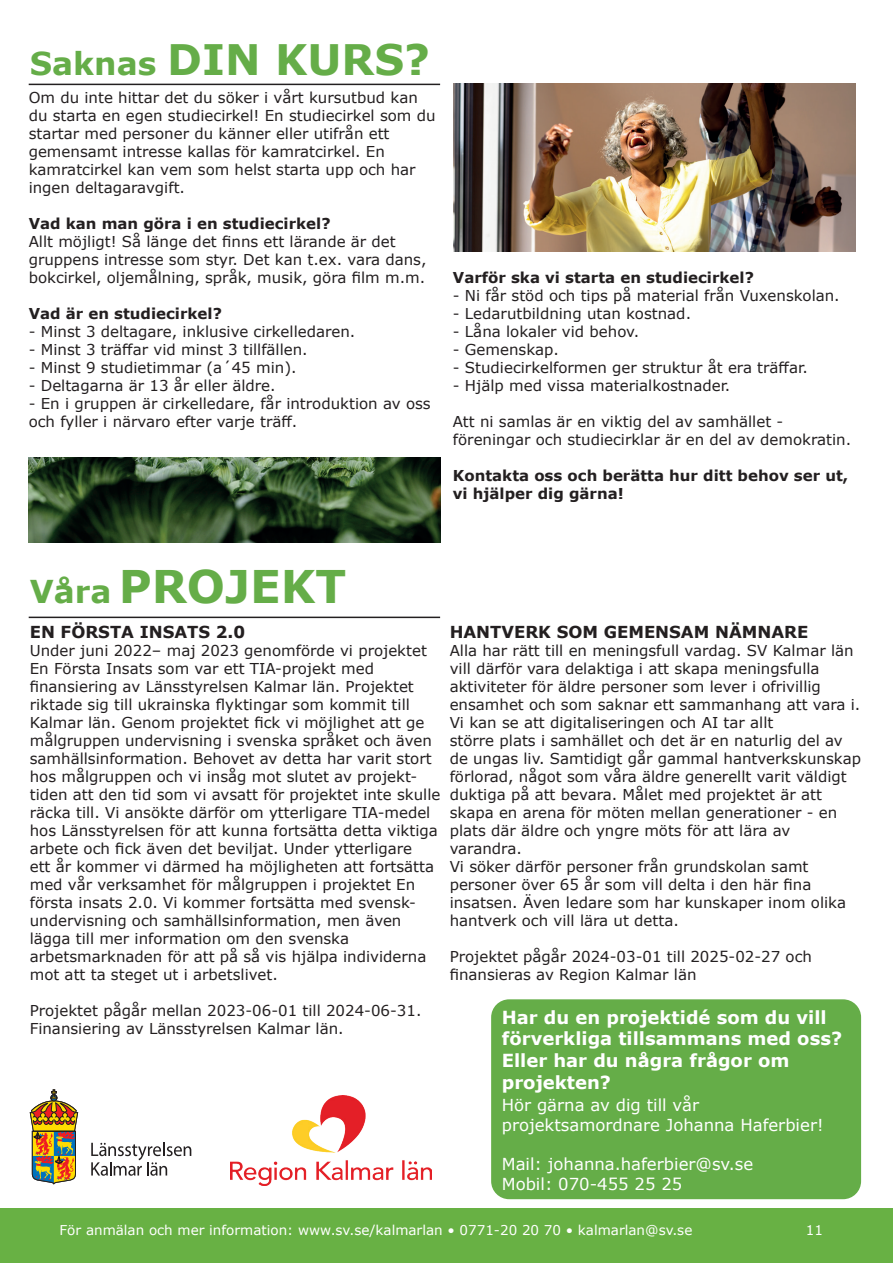
<style>
.page{position:relative;width:893px;height:1263px;background:#fff}
.page>*{position:absolute;margin:0;border:0;box-sizing:border-box;transform-origin:0 0}
.t1{font:700 45px "Verdana";color:#65ad48}
.t2{font:700 42px "Verdana";color:#65ad48}
.t3{font:700 18px/21.6px "Verdana";color:#fff}
.t4{font:16.5px/19.8px "Verdana";color:#fff}
.t5{font:700 16.5px "Verdana";color:#231f20}
.t6{font:15px/18px "Verdana";color:#231f20}
.t7{font:700 15px/18px "Verdana";color:#231f20}
.t8{font:13.5px "Verdana";color:#fff}
.s1{font-size:31.5px}
</style>
<div class="page">
<div style="left:0;top:1209px;width:893px;height:54px;background:#68b144"></div>
<img style="left:230px;top:1095px;width:202px;height:90px">
<svg style="left:91px;top:1142px;width:100px;height:34px"></svg>
<svg style="left:30px;top:1089px;width:49px;height:96px"></svg>
<div style="left:491px;top:999px;width:370px;height:200px;background:#65ad48;border-radius:18px"></div>
<hr style="left:29px;top:84px;width:411px;height:1px;background:#231f20">
<img style="left:453px;top:84px;width:403px;height:168px">
<hr style="left:29px;top:617px;width:411px;height:1px;background:#231f20">
<img style="left:29px;top:458px;width:411px;height:84px">
<h2 class="t2" style="left:30px;top:30px;width:402px"><span class="s1">Saknas</span> DIN KURS?</h2>
<p class="t6" style="left:29px;top:88px;width:408px">Om du inte hittar det du söker i vårt kursutbud kan du starta en egen studiecirkel! En studiecirkel som du startar med personer du känner eller utifrån ett gemensamt intresse kallas för kamratcirkel. En kamratcirkel kan vem som helst starta upp och har ingen deltagaravgift.</p>
<p class="t7" style="left:29px;top:214px;width:303px">Vad kan man göra i en studiecirkel?</p>
<p class="t6" style="left:29px;top:232px;width:399px">Allt möjligt! Så länge det finns ett lärande är det gruppens intresse som styr. Det kan t.ex. vara dans, bokcirkel, oljemålning, språk, musik, göra film m.m.</p>
<p class="t7" style="left:29px;top:304px;width:195px">Vad är en studiecirkel?</p>
<p class="t6" style="left:29px;top:322px;width:328px">- Minst 3 deltagare, inklusive cirkelledaren.</p>
<p class="t6" style="left:29px;top:340px;width:281px">- Minst 3 träffar vid minst 3 tillfällen.</p>
<p class="t6" style="left:29px;top:358px;width:269px">- Minst 9 studietimmar (a´45 min).</p>
<p class="t6" style="left:29px;top:376px;width:249px">- Deltagarna är 13 år eller äldre.</p>
<p class="t6" style="left:29px;top:394px;width:404px">- En i gruppen är cirkelledare, får introduktion av oss och fyller i närvaro efter varje träff.</p>
<p class="t7" style="left:453px;top:268px;width:303px">Varför ska vi starta en studiecirkel?</p>
<p class="t6" style="left:453px;top:286px;width:388px">- Ni får stöd och tips på material från Vuxenskolan.</p>
<p class="t6" style="left:453px;top:304px;width:240px">- Ledarutbildning utan kostnad.</p>
<p class="t6" style="left:453px;top:322px;width:188px">- Låna lokaler vid behov.</p>
<p class="t6" style="left:453px;top:340px;width:108px">- Gemenskap.</p>
<p class="t6" style="left:453px;top:358px;width:357px">- Studiecirkelformen ger struktur åt era träffar.</p>
<p class="t6" style="left:453px;top:376px;width:279px">- Hjälp med vissa materialkostnader.</p>
<p class="t6" style="left:453px;top:412px;width:400px">Att ni samlas är en viktig del av samhället - föreningar och studiecirklar är en del av demokratin.</p>
<p class="t7" style="left:453px;top:466px;width:397px">Kontakta oss och berätta hur ditt behov ser ut, vi hjälper dig gärna!</p>
<h1 class="t1" style="left:30px;top:555px;width:318px"><span class="s1">Våra</span> PROJEKT</h1>
<p class="t5" style="left:30px;top:620px;width:217px">EN FÖRSTA INSATS 2.0</p>
<p class="t6" style="left:30px;top:641px;width:412px">Under juni 2022– maj 2023 genomförde vi projektet En Första Insats som var ett TIA-projekt med finansiering av Länsstyrelsen Kalmar län. Projektet riktade sig till ukrainska flyktingar som kommit till Kalmar län. Genom projektet fick vi möjlighet att ge målgruppen undervisning i svenska språket och även samhällsinformation. Behovet av detta har varit stort hos målgruppen och vi insåg mot slutet av projekt&shy;tiden att den tid som vi avsatt för projektet inte skulle räcka till. Vi ansökte därför om ytterligare TIA-medel hos Länsstyrelsen för att kunna fortsätta detta viktiga arbete och fick även det beviljat. Under ytterligare<br>ett år kommer vi därmed ha möjligheten att fortsätta med vår verksamhet för målgruppen i projektet En första insats 2.0. Vi kommer fortsätta med svensk&shy;undervisning och samhällsinformation, men även lägga till mer information om den svenska arbetsmarknaden för att på så vis hjälpa individerna mot att ta steget ut i arbetslivet.</p>
<p class="t6" style="left:30px;top:1001px;width:393px">Projektet pågår mellan 2023-06-01 till 2024-06-31.<br>Finansiering av Länsstyrelsen Kalmar län.</p>
<p class="t5" style="left:450px;top:620px;width:360px">HANTVERK SOM GEMENSAM NÄMNARE</p>
<p class="t6" style="left:450px;top:641px;width:413px">Alla har rätt till en meningsfull vardag. SV Kalmar län vill därför vara delaktiga i att skapa meningsfulla aktiviteter för äldre personer som lever i ofrivillig ensamhet och som saknar ett sammanhang att vara i.<br>Vi kan se att digitaliseringen och AI tar allt<br>större plats i samhället och det är en naturlig del av de ungas liv. Samtidigt går gammal hantverkskunskap förlorad, något som våra äldre generellt varit väldigt duktiga på att bevara. Målet med projektet är att skapa en arena för möten mellan generationer - en plats där äldre och yngre möts för att lära av varandra.<br>Vi söker därför personer från grundskolan samt personer över 65 år som vill delta i den här fina insatsen. Även ledare som har kunskaper inom olika hantverk och vill lära ut detta.</p>
<p class="t6" style="left:450px;top:947px;width:364px">Projektet pågår 2024-03-01 till 2025-02-27 och finansieras av Region Kalmar län</p>
<p class="t3" style="left:502px;top:1006px;width:342px">Har du en projektidé som du vill förverkliga tillsammans med oss?<br>Eller har du några frågor om projekten?</p>
<p class="t4" style="left:502px;top:1095px;width:323px">Hör gärna av dig till vår projektsamordnare Johanna Haferbier!</p>
<p class="t4" style="left:502px;top:1154px;width:253px">Mail: johanna.haferbier@sv.se<br>Mobil: 070-455 25 25</p>
<p class="t8" style="left:60px;top:1221px;width:634px">För anmälan och mer information: www.sv.se/kalmarlan • 0771-20 20 70 • kalmarlan@sv.se</p>
<p class="t8" style="left:806px;top:1221px;width:19px">11</p>
</div>
